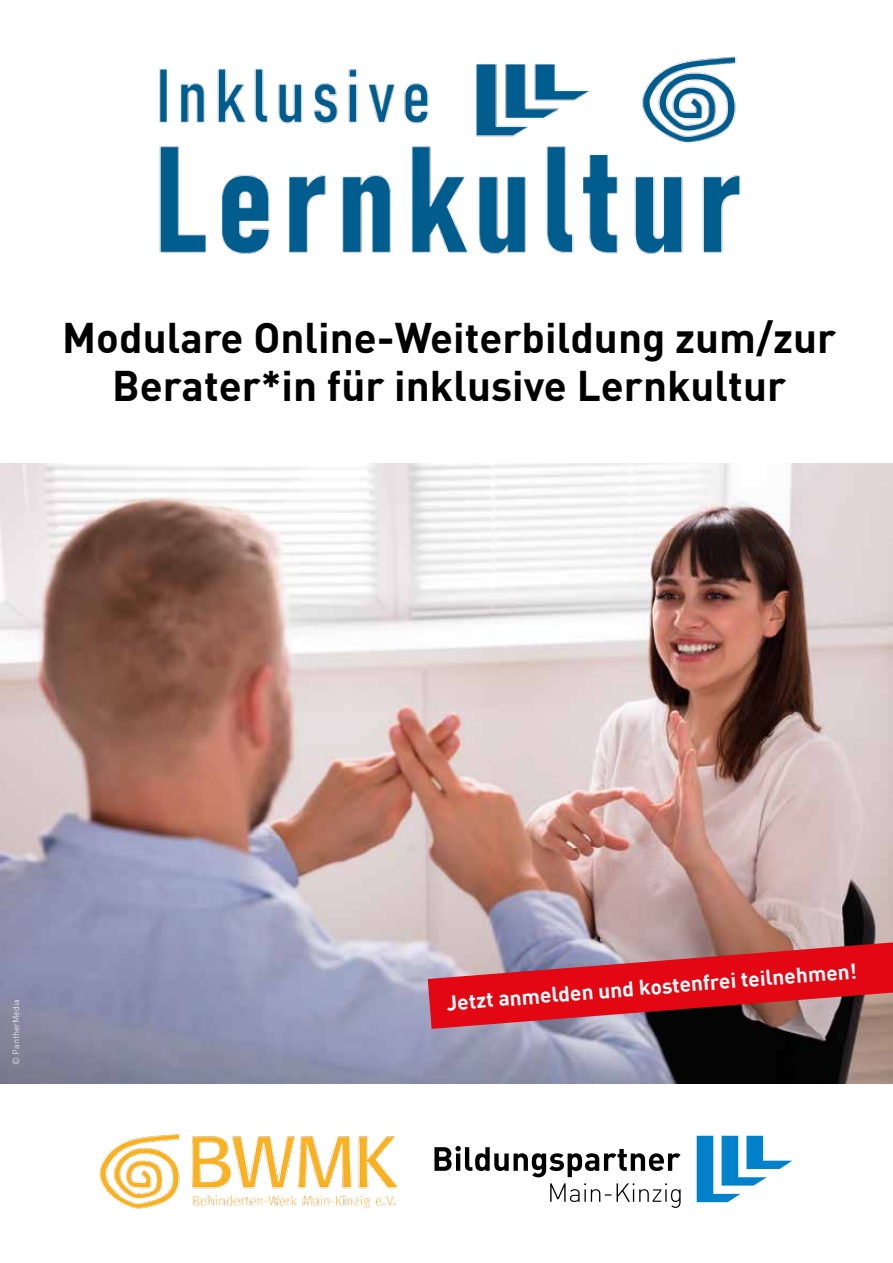
<style>
.page{position:relative;width:893px;height:1263px;background:#fff}
.page>*{position:absolute;margin:0;border:0;box-sizing:border-box;transform-origin:0 0}
.t1{font:700 42px/48px "DIN";color:#000;text-align:center}
.t2{font:700 21px "DIN";color:#fff}
.t3{font:300 9px "DIN";color:#fff}
</style>
<div class="page">
<img style="left:0;top:464px;width:893px;height:620px">
<img style="left:99px;top:1134px;width:299px;height:75px">
<svg style="left:434px;top:1146px;width:247px;height:31px"></svg>
<svg style="left:550px;top:1183px;width:131px;height:25px"></svg>
<svg style="left:697px;top:1136px;width:95px;height:66px"></svg>
<img style="left:159px;top:56px;width:582px;height:198px">
<svg style="left:428px;top:942px;width:465px;height:87px;background:#bd3a44"></svg>
<p class="t1" style="left:62px;top:312px;width:775px">Modulare Online-Weiterbildung zum/zur<br>Berater*in für inklusive Lernkultur</p>
<p class="t3" style="left:10px;top:1065px;width:67px;rotate:-90deg">© PantherMedia</p>
<p class="t2" style="left:446px;top:987px;width:413px;rotate:-4deg">Jetzt anmelden und kostenfrei teilnehmen!</p>
</div>
